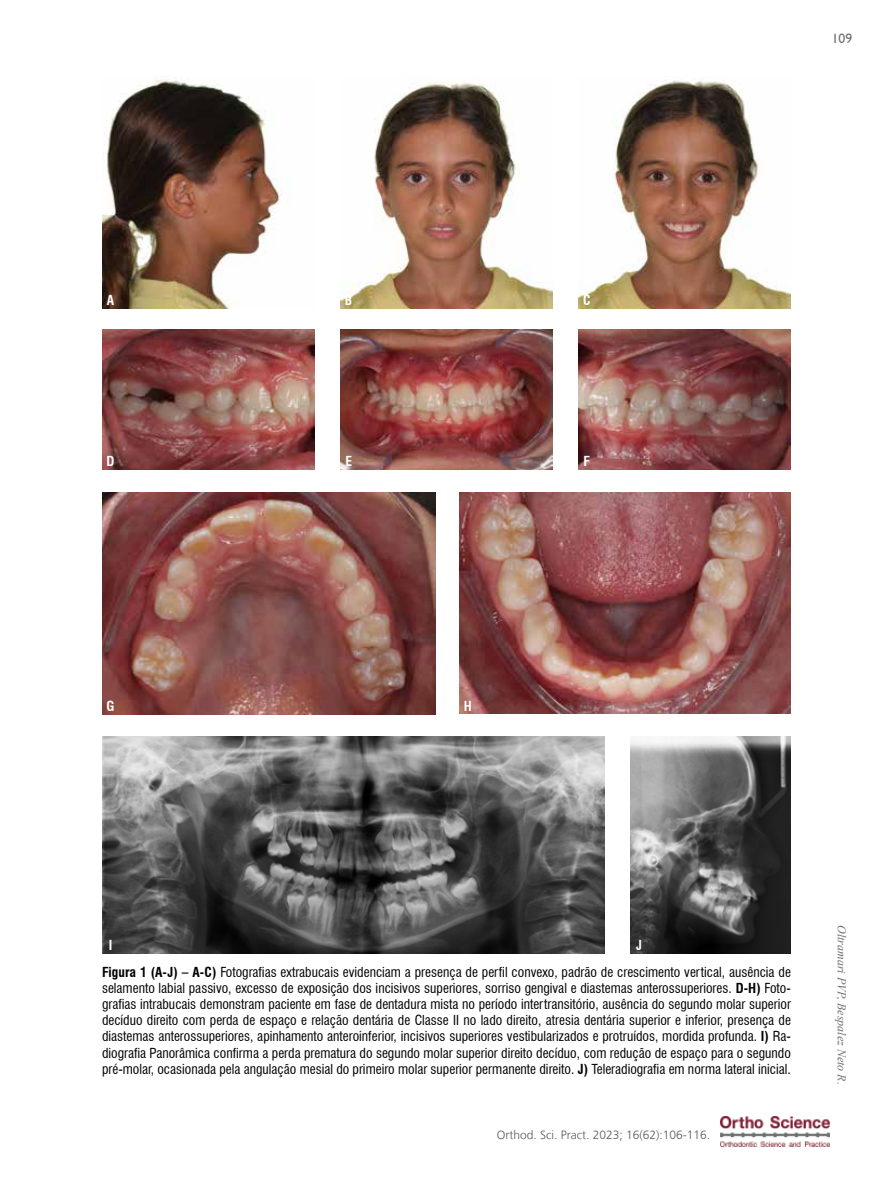
<style>
.page{position:relative;width:893px;height:1191px;background:#fff}
.page>*{position:absolute;margin:0;border:0;box-sizing:border-box;transform-origin:0 0}
.t1{font:condensed 13.5px/16.2px "Swiss 721 BT";color:#000;text-align:justify}
.t2{font:700 condensed 13.5px "Swiss 721 BT";color:#fff}
.t3{font:13.5px "Humanist 521 BT";color:#6d6e71}
.t4{font:300 12px "Frutiger LT";color:#58595b}
.t5{font:italic 12px "Times New Roman";color:#6d6e71}
.s1{font-weight:700}
</style>
<div class="page">
<img style="left:721px;top:1116px;width:108px;height:30px">
<img style="left:340px;top:83px;width:213px;height:225px">
<img style="left:102px;top:79px;width:186px;height:229px">
<img style="left:578px;top:80px;width:213px;height:228px">
<img style="left:102px;top:330px;width:213px;height:140px">
<img style="left:340px;top:330px;width:213px;height:140px">
<img style="left:578px;top:330px;width:213px;height:140px">
<img style="left:102px;top:492px;width:333px;height:223px">
<img style="left:459px;top:492px;width:332px;height:222px">
<img style="left:102px;top:736px;width:502px;height:217px">
<img style="left:631px;top:736px;width:160px;height:217px">
<p class="t3" style="left:832px;top:30px;width:22px">109</p>
<p class="t2" style="left:107px;top:292px;width:9px">A</p>
<p class="t2" style="left:107px;top:453px;width:9px">D</p>
<p class="t2" style="left:345px;top:292px;width:9px">B</p>
<p class="t2" style="left:345px;top:453px;width:8px">E</p>
<p class="t2" style="left:583px;top:292px;width:9px">C</p>
<p class="t2" style="left:583px;top:453px;width:8px">F</p>
<p class="t2" style="left:107px;top:698px;width:9px">G</p>
<p class="t2" style="left:464px;top:698px;width:10px">H</p>
<p class="t2" style="left:109px;top:937px;width:5px">I</p>
<p class="t2" style="left:636px;top:937px;width:7px">J</p>
<p class="t1" style="left:102px;top:963px;width:690px"><span class="s1">Figura 1 (A-J) – A-C)</span> Fotografias extrabucais evidenciam a presença de perfil convexo, padrão de crescimento vertical, ausência de selamento labial passivo, excesso de exposição dos incisivos superiores, sorriso gengival e diastemas anterossuperiores. <span class="s1">D-H)</span> Foto&shy;grafias intrabucais demonstram paciente em fase de dentadura mista no período intertransitório, ausência do segundo molar superior decíduo direito com perda de espaço e relação dentária de Classe II no lado direito, atresia dentária superior e inferior, presença de diastemas anterossuperiores, apinhamento anteroinferior, incisivos superiores vestibularizados e protruídos, mordida profunda. <span class="s1">I)</span> Ra&shy;diografia Panorâmica confirma a perda prematura do segundo molar superior direito decíduo, com redução de espaço para o segundo pré-molar, ocasionada pela angulação mesial do primeiro molar superior permanente direito. <span class="s1">J)</span> Teleradiografia em norma lateral inicial.</p>
<p class="t4" style="left:497px;top:1127px;width:215px">Orthod. Sci. Pract. 2023; 16(62):106-116.</p>
<p class="t5" style="left:850px;top:924px;width:161px;rotate:90deg">Oltramari PVP, Bespalez Neto R.</p>
</div>
